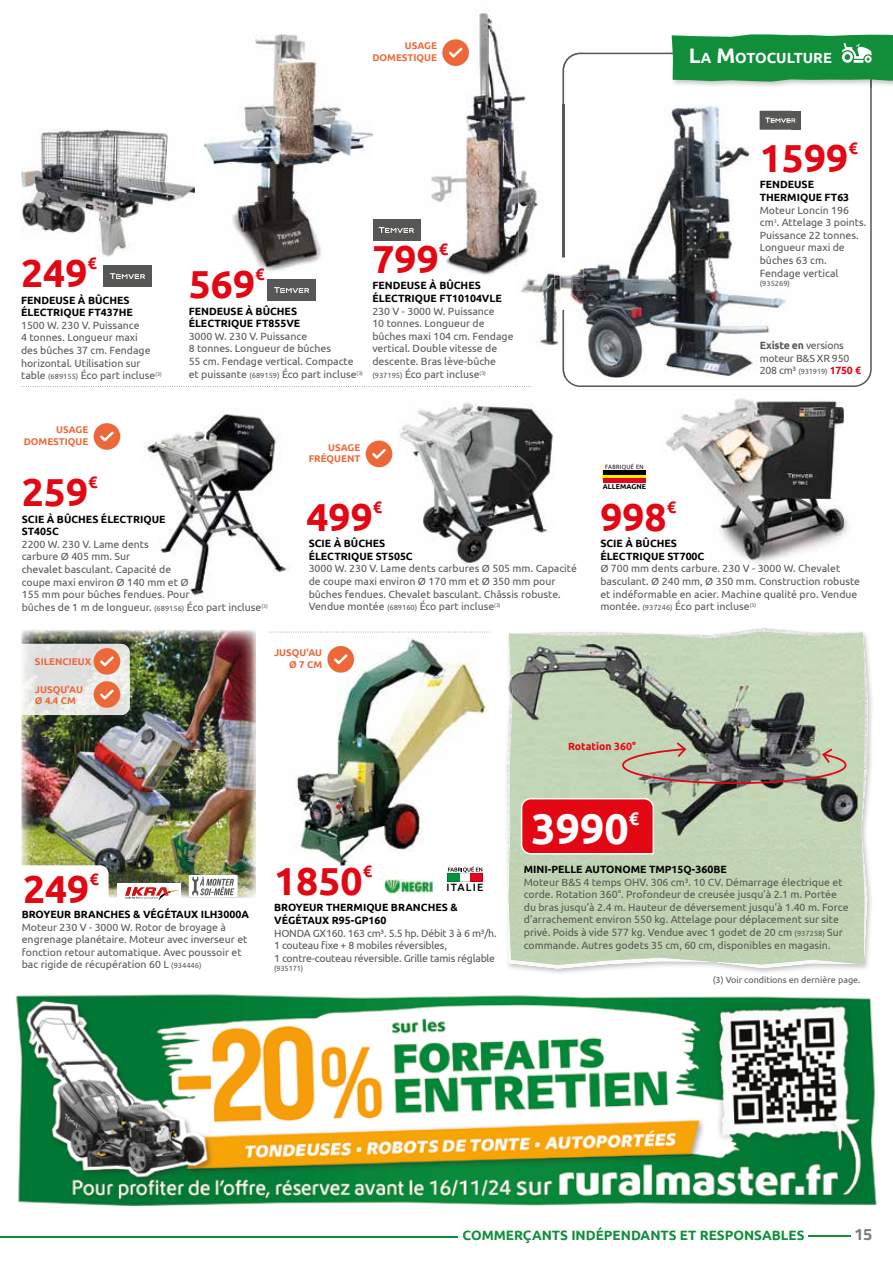
<style>
.page{position:relative;width:893px;height:1263px;background:#fff}
.page>*{position:absolute;margin:0;border:0;box-sizing:border-box;transform-origin:0 0}
.t1{font:700 42.9px "Ubuntu";color:#fff}
.t2{font:700 39px "Ubuntu";color:#e30613}
.t3{font:700 18.15px "Ubuntu";color:#fff}
.t4{font:700 16.5px "Ubuntu";color:#e30613}
.t5{font:700 16.5px "Titillium Web";color:#7c7b7b}
.t6{font:700 14.7px "Ubuntu";color:#fff}
.t7{font:700 13.5px "Ubuntu";color:#108e3a}
.t8{font:500 10.65px "Ubuntu";letter-spacing:.11em;color:#000}
.t9{font:10.5px/12.6px "Ubuntu";color:#575756}
.t10{font:700 10.5px/12.6px "Ubuntu";color:#000}
.t11{font:10.5px/12.6px "Ubuntu";letter-spacing:-.02em;color:#575756}
.t12{font:700 10.5px "Ubuntu";color:#e30613}
.t13{font:700 9.75px/11.7px "Ubuntu";color:#ec6839;text-align:right}
.t14{font:9px "Ubuntu";color:#575756}
.t15{font:7.5px "Ubuntu";letter-spacing:-.02em;color:#575756}
.t16{font:700 7.05px "Ubuntu";letter-spacing:.01em;color:#000}
.t17{font:6.3px "Ubuntu";letter-spacing:.06em;color:#000}
.s1{font-size:7.5px}
.s2{font-size:21px}
.s3{font-weight:700}
.s4{font-size:10.5px}
.s5{font-weight:700;font-size:10.5px;color:#e30613}
</style>
<div class="page">
<svg style="left:564px;top:53px;width:308px;height:334px"></svg>
<img style="left:431px;top:13px;width:152px;height:263px">
<img style="left:563px;top:53px;width:20px;height:52px">
<div style="left:760px;top:111px;width:41px;height:18px;background:#575756"></div>
<img style="left:520px;top:105px;width:271px;height:272px">
<img style="left:563px;top:310px;width:3px;height:67px">
<img style="left:554px;top:278px;width:18px;height:32px">
<img style="left:518px;top:105px;width:65px;height:173px">
<img style="left:563px;top:105px;width:1px;height:152px">
<img style="left:760px;top:111px;width:31px;height:18px">
<svg style="left:765px;top:118px;width:31px;height:5px"></svg>
<img style="left:21px;top:630px;width:235px;height:268px">
<img style="left:21px;top:644px;width:109px;height:71px">
<img style="left:670px;top:53px;width:202px;height:35px">
<svg style="left:672px;top:34px;width:221px;height:48px;background:#25974b"></svg>
<div style="left:372px;top:219px;width:49px;height:22px;background:#575756"></div>
<svg style="left:379px;top:227px;width:35px;height:6px"></svg>
<div style="left:104px;top:265px;width:48px;height:22px;background:#575756"></div>
<svg style="left:110px;top:273px;width:35px;height:6px"></svg>
<div style="left:268px;top:279px;width:48px;height:22px;background:#575756"></div>
<svg style="left:274px;top:287px;width:35px;height:6px"></svg>
<img style="left:21px;top:129px;width:173px;height:128px">
<img style="left:204px;top:34px;width:168px;height:237px">
<svg style="left:269px;top:632px;width:221px;height:1px"></svg>
<svg style="left:21px;top:386px;width:510px;height:1px"></svg>
<img style="left:143px;top:408px;width:147px;height:189px">
<img style="left:399px;top:402px;width:155px;height:161px">
<img style="left:665px;top:398px;width:183px;height:165px">
<svg style="left:442px;top:39px;width:27px;height:27px"></svg>
<svg style="left:94px;top:423px;width:26px;height:27px"></svg>
<svg style="left:366px;top:441px;width:26px;height:26px"></svg>
<img style="left:294px;top:637px;width:192px;height:228px">
<div style="left:117px;top:883px;width:63px;height:20px;background:#fff"></div>
<svg style="left:125px;top:887px;width:54px;height:13px"></svg>
<img style="left:385px;top:879px;width:48px;height:14px">
<svg style="left:21px;top:865px;width:88px;height:33px"></svg>
<img style="left:506px;top:653px;width:366px;height:320px">
<img style="left:507px;top:628px;width:361px;height:340px">
<img style="left:509px;top:632px;width:356px;height:333px">
<img style="left:508px;top:644px;width:1px;height:191px">
<img style="left:509px;top:644px;width:348px;height:191px">
<svg style="left:521px;top:798px;width:133px;height:56px;background:#e41622"></svg>
<svg style="left:622px;top:742px;width:224px;height:42px;background:#918a7f"></svg>
<svg style="left:94px;top:648px;width:26px;height:27px"></svg>
<svg style="left:94px;top:681px;width:26px;height:27px"></svg>
<svg style="left:327px;top:646px;width:27px;height:27px"></svg>
<svg style="left:447px;top:866px;width:36px;height:15px"></svg>
<div style="left:603px;top:470px;width:43px;height:10px;background:#ffed00"></div>
<div style="left:603px;top:470px;width:43px;height:5px;background:#000"></div>
<div style="left:603px;top:478px;width:43px;height:5px;background:#e3051b"></div>
<svg style="left:189px;top:875px;width:49px;height:22px"></svg>
<img style="left:16px;top:994px;width:861px;height:213px">
<hr style="left:808px;top:1235px;width:42px;height:2px;background:#108e3a">
<hr style="left:0;top:1236px;width:457px;height:1px;background:#108e3a">
<p class="t13" style="left:372px;top:40px;width:66px">USAGE<br>DOMESTIQUE</p>
<h2 class="t2" style="left:21px;top:249px;width:68px">249</h2>
<h3 class="t4" style="left:88px;top:253px;width:11px">€</h3>
<p class="t10" style="left:21px;top:293px;width:113px">FENDEUSE À BÛCHES<br>ÉLECTRIQUE FT437HE</p>
<p class="t9" style="left:21px;top:318px;width:142px">1500 W. 230 V. Puissance<br>4 tonnes. Longueur maxi<br>des bûches 37 cm. Fendage horizontal. Utilisation sur table <span class="s1">(689155)</span> Éco part incluse<sup>(3)</sup></p>
<h2 class="t2" style="left:189px;top:260px;width:68px">569</h2>
<h3 class="t4" style="left:255px;top:264px;width:11px">€</h3>
<p class="t10" style="left:189px;top:304px;width:113px">FENDEUSE À BÛCHES<br>ÉLECTRIQUE FT855VE</p>
<p class="t9" style="left:189px;top:329px;width:176px">3000 W. 230 V. Puissance<br>8 tonnes. Longueur de bûches<br>55 cm. Fendage vertical. Compacte et puissante <span class="s1">(689159)</span> Éco part incluse<sup>(3)</sup></p>
<h2 class="t2" style="left:372px;top:235px;width:68px">799</h2>
<h3 class="t4" style="left:439px;top:239px;width:11px">€</h3>
<p class="t10" style="left:372px;top:279px;width:131px">FENDEUSE À BÛCHES<br>ÉLECTRIQUE FT10104VLE</p>
<p class="t9" style="left:372px;top:304px;width:143px">230 V - 3000 W. Puissance<br>10 tonnes. Longueur de bûches maxi 104 cm. Fendage vertical. Double vitesse de descente. Bras lève-bûche <span class="s1">(937195)</span> Éco part incluse<sup>(3)</sup></p>
<h3 class="t6" style="left:689px;top:49px;width:145px"><span class="s2">L</span>A <span class="s2">M</span>OTOCULTURE</h3>
<h2 class="t2" style="left:760px;top:134px;width:90px">1599</h2>
<h3 class="t4" style="left:848px;top:138px;width:11px">€</h3>
<p class="t10" style="left:760px;top:178px;width:91px">FENDEUSE<br>THERMIQUE FT63</p>
<p class="t9" style="left:760px;top:203px;width:108px">Moteur Loncin 196 cm<sup>3</sup>. Attelage 3 points.<br>Puissance 22 tonnes.<br>Longueur maxi de bûches 63 cm.<br>Fendage vertical</p>
<p class="t15" style="left:760px;top:279px;width:32px">(935269)</p>
<p class="t11" style="left:760px;top:339px;width:91px"><span class="s3">Existe en</span> versions moteur B&amp;S XR 950</p>
<p class="t15" style="left:760px;top:367px;width:103px"><span class="s4">208 cm³</span> (931919) <span class="s5">1750 €</span></p>
<p class="t13" style="left:24px;top:424px;width:66px">USAGE<br>DOMESTIQUE</p>
<p class="t13" style="left:309px;top:441px;width:53px">USAGE<br>FRÉQUENT</p>
<p class="t17" style="left:605px;top:463px;width:40px">FABRIQUÉ EN</p>
<p class="t16" style="left:603px;top:482px;width:45px">ALLEMAGNE</p>
<h2 class="t2" style="left:22px;top:468px;width:68px">259</h2>
<h3 class="t4" style="left:88px;top:472px;width:11px">€</h3>
<h2 class="t2" style="left:306px;top:493px;width:68px">499</h2>
<h3 class="t4" style="left:373px;top:497px;width:11px">€</h3>
<h2 class="t2" style="left:600px;top:493px;width:68px">998</h2>
<h3 class="t4" style="left:667px;top:497px;width:11px">€</h3>
<p class="t10" style="left:22px;top:512px;width:145px">SCIE À BÛCHES ÉLECTRIQUE<br>ST405C</p>
<p class="t9" style="left:22px;top:537px;width:247px">2200 W. 230 V. Lame dents<br>carbure Ø 405 mm. Sur<br>chevalet basculant. Capacité de<br>coupe maxi environ Ø 140 mm et Ø<br>155 mm pour bûches fendues. Pour<br>bûches de 1 m de longueur. <span class="s1">(689156)</span> Éco part incluse<sup>(3)</sup></p>
<p class="t10" style="left:309px;top:537px;width:106px">SCIE À BÛCHES<br>ÉLECTRIQUE ST505C</p>
<p class="t10" style="left:600px;top:537px;width:106px">SCIE À BÛCHES<br>ÉLECTRIQUE ST700C</p>
<p class="t9" style="left:600px;top:562px;width:261px">Ø 700 mm dents carbure. 230 V - 3000 W. Chevalet basculant. Ø 240 mm, Ø 350 mm. Construction robuste et indéformable en acier. Machine qualité pro. Vendue montée. <span class="s1">(937246)</span> Éco part incluse<sup>(3)</sup></p>
<p class="t9" style="left:309px;top:562px;width:270px">3000 W. 230 V. Lame dents carbures Ø 505 mm. Capacité de coupe maxi environ Ø 170 mm et Ø 350 mm pour bûches fendues. Chevalet basculant. Châssis robuste.<br>Vendue montée <span class="s1">(689160)</span> Éco part incluse<sup>(3)</sup></p>
<p class="t13" style="left:35px;top:656px;width:58px">SILENCIEUX</p>
<p class="t13" style="left:35px;top:683px;width:49px;text-align:left">JUSQU'AU<br>Ø 4.4 CM</p>
<p class="t13" style="left:274px;top:647px;width:49px">JUSQU'AU<br>Ø 7 CM</p>
<h2 class="t2" style="left:23px;top:865px;width:68px">249</h2>
<h3 class="t4" style="left:89px;top:869px;width:11px">€</h3>
<p class="t10" style="left:22px;top:908px;width:229px">BROYEUR BRANCHES &amp; VÉGÉTAUX ILH3000A</p>
<p class="t9" style="left:22px;top:920px;width:227px">Moteur 230 V - 3000 W. Rotor de broyage à engrenage planétaire. Moteur avec inverseur et fonction retour automatique. Avec poussoir et bac rigide de récupération 60 L <span class="s1">(934446)</span></p>
<h2 class="t2" style="left:274px;top:857px;width:90px">1850</h2>
<h3 class="t4" style="left:363px;top:861px;width:11px">€</h3>
<p class="t8" style="left:446px;top:880px;width:38px">ITALIE</p>
<p class="t10" style="left:274px;top:901px;width:185px">BROYEUR THERMIQUE BRANCHES &amp;<br>VÉGÉTAUX R95-GP160</p>
<p class="t11" style="left:274px;top:926px;width:224px">HONDA GX160. 163 cm³. 5.5 hp. Débit 3 à 6 m³/h.<br>1 couteau fixe + 8 mobiles réversibles,<br>1 contre-couteau réversible. Grille tamis réglable</p>
<p class="t15" style="left:274px;top:963px;width:31px">(935171)</p>
<p class="t12" style="left:568px;top:740px;width:69px">Rotation 360°</p>
<h1 class="t1" style="left:531px;top:803px;width:99px">3990</h1>
<h3 class="t3" style="left:629px;top:807px;width:12px">€</h3>
<p class="t10" style="left:524px;top:863px;width:205px">MINI-PELLE AUTONOME TMP15Q-360BE</p>
<p class="t9" style="left:524px;top:875px;width:326px">Moteur B&amp;S 4 temps OHV. 306 cm³. 10 CV. Démarrage électrique et corde. Rotation 360°. Profondeur de creusée jusqu’à 2.1 m. Portée du bras jusqu’à 2.4 m. Hauteur de déversement jusqu’à 1.40 m. Force d’arrachement environ 550 kg. Attelage pour déplacement sur site privé. Poids à vide 577 kg. Vendue avec 1 godet de 20 cm <span class="s1">(937258)</span> Sur commande. Autres godets 35 cm, 60 cm, disponibles en magasin.</p>
<p class="t14" style="left:713px;top:974px;width:149px">(3) Voir conditions en dernière page.</p>
<p class="t7" style="left:463px;top:1227px;width:343px">COMMERÇANTS INDÉPENDANTS ET RESPONSABLES</p>
<h3 class="t5" style="left:854px;top:1222px;width:20px">15</h3>
</div>
